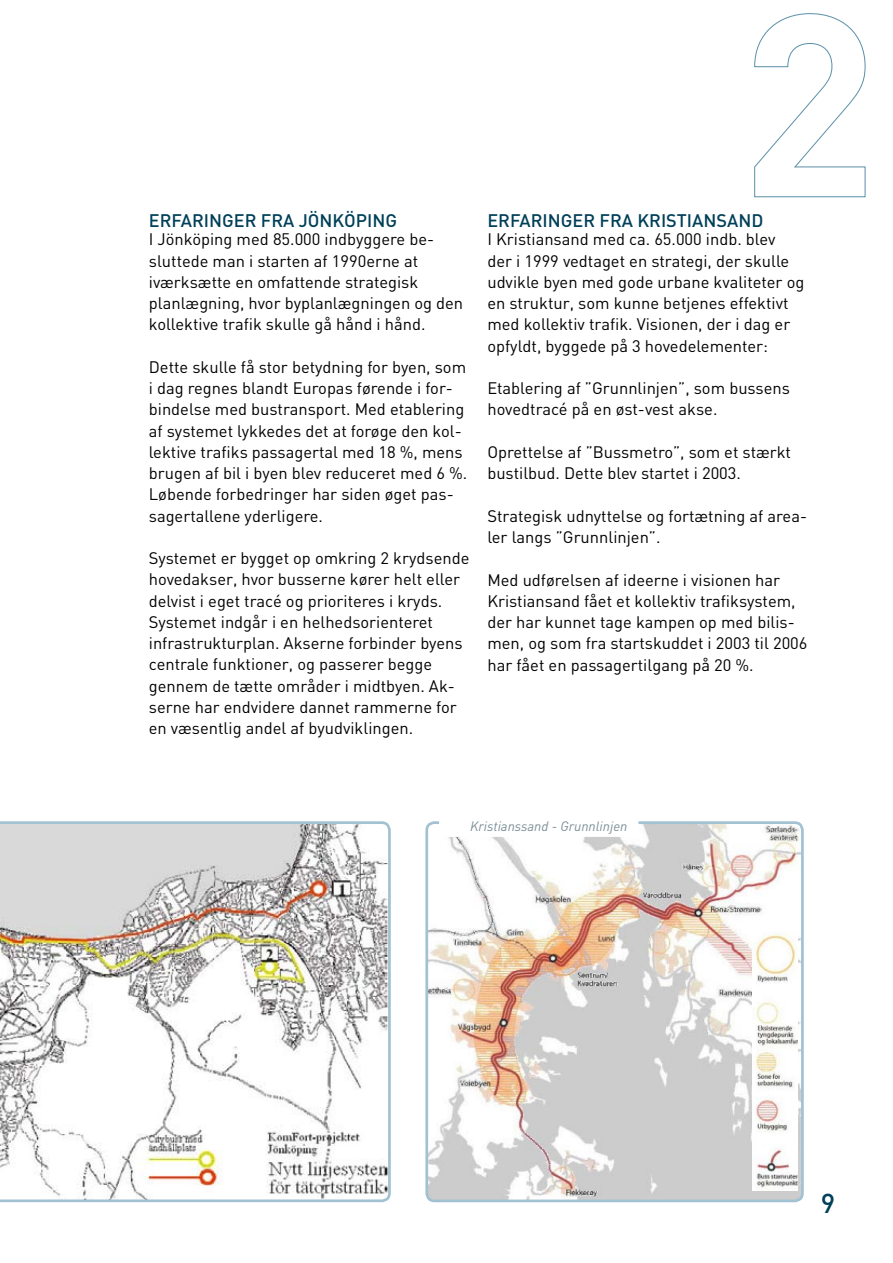
<style>
.page{position:relative;width:893px;height:1263px;background:#fff}
.page>*{position:absolute;margin:0;border:0;box-sizing:border-box;transform-origin:0 0}
.t1{font:500 27px "DIN";color:#004059}
.t2{font:500 18px "DIN";color:#004059}
.t3{font:16.5px/21.3px "DIN";color:#000}
.t4{font:italic 13.5px "DIN";color:#7b8d96}
</style>
<div class="page">
<svg style="left:754px;top:13px;width:112px;height:185px"></svg>
<img style="left:429px;top:825px;width:371px;height:373px">
<div style="left:425px;top:821px;width:379px;height:381px;border:3px solid #a2c2d2;border-radius:8px"></div>
<img style="left:752px;top:932px;width:45px;height:258px">
<svg style="left:0;top:821px;width:391px;height:381px"></svg>
<div style="left:439px;top:810px;width:199px;height:27px;background:#fff;border-radius:9px"></div>
<p class="t2" style="left:149px;top:208px;width:250px">ERFARINGER FRA JÖNKÖPING</p>
<p class="t3" style="left:149px;top:228px;width:316px">I Jönköping med 85.000 indbyggere be&shy;sluttede man i starten af 1990erne at iværksætte en omfattende strategisk planlægning, hvor byplanlægningen og den kollektive trafik skulle gå hånd i hånd.</p>
<p class="t3" style="left:149px;top:356px;width:320px">Dette skulle få stor betydning for byen, som i dag regnes blandt Europas førende i for&shy;bindelse med bustransport. Med etablering af systemet lykkedes det at forøge den kol&shy;lektive trafiks passagertal med 18 %, mens brugen af bil i byen blev reduceret med 6 %.<br>Løbende forbedringer har siden øget pas&shy;sagertallene yderligere.</p>
<p class="t3" style="left:149px;top:547px;width:322px">Systemet er bygget op omkring 2 krydsende hovedakser, hvor busserne kører helt eller delvist i eget tracé og prioriteres i kryds.<br>Systemet indgår i en helhedsorienteret infrastrukturplan. Akserne forbinder byens centrale funktioner, og passerer begge gennem de tætte områder i midtbyen. Ak&shy;serne har endvidere dannet rammerne for en væsentlig andel af byudviklingen.</p>
<p class="t2" style="left:487px;top:209px;width:275px">ERFARI NGER FRA KRISTIANSAND</p>
<p class="t3" style="left:487px;top:228px;width:318px">I Kristiansand med ca. 65.000 indb. blev<br>der i 1999 vedtaget en strategi, der skulle udvikle byen med gode urbane kvaliteter og en struktur, som kunne betjenes effektivt med kollektiv trafik. Visionen, der i dag er opfyldt, byggede på 3 hovedelementer:</p>
<p class="t3" style="left:487px;top:377px;width:304px">Etablering af ”Grunnlinjen”, som bussens hovedtracé på en øst-vest akse.</p>
<p class="t3" style="left:487px;top:441px;width:305px">Oprettelse af ”Bussmetro”, som et stærkt bustilbud. Dette blev startet i 2003.</p>
<p class="t3" style="left:487px;top:505px;width:321px">Strategisk udnyttelse og fortætning af area&shy;ler langs ”Grunnlinjen”.</p>
<p class="t3" style="left:487px;top:568px;width:322px">Med udførelsen af ideerne i visionen har Kristiansand fået et kollektiv trafiksystem, der har kunnet tage kampen op med bilis&shy;men, og som fra startskuddet i 2003 til 2006 har fået en passagertilgang på 20 %.</p>
<p class="t4" style="left:470px;top:818px;width:159px">Kristianssand - Grunnlinjen</p>
<h1 class="t1" style="left:821px;top:1185px;width:16px">9</h1>
</div>
